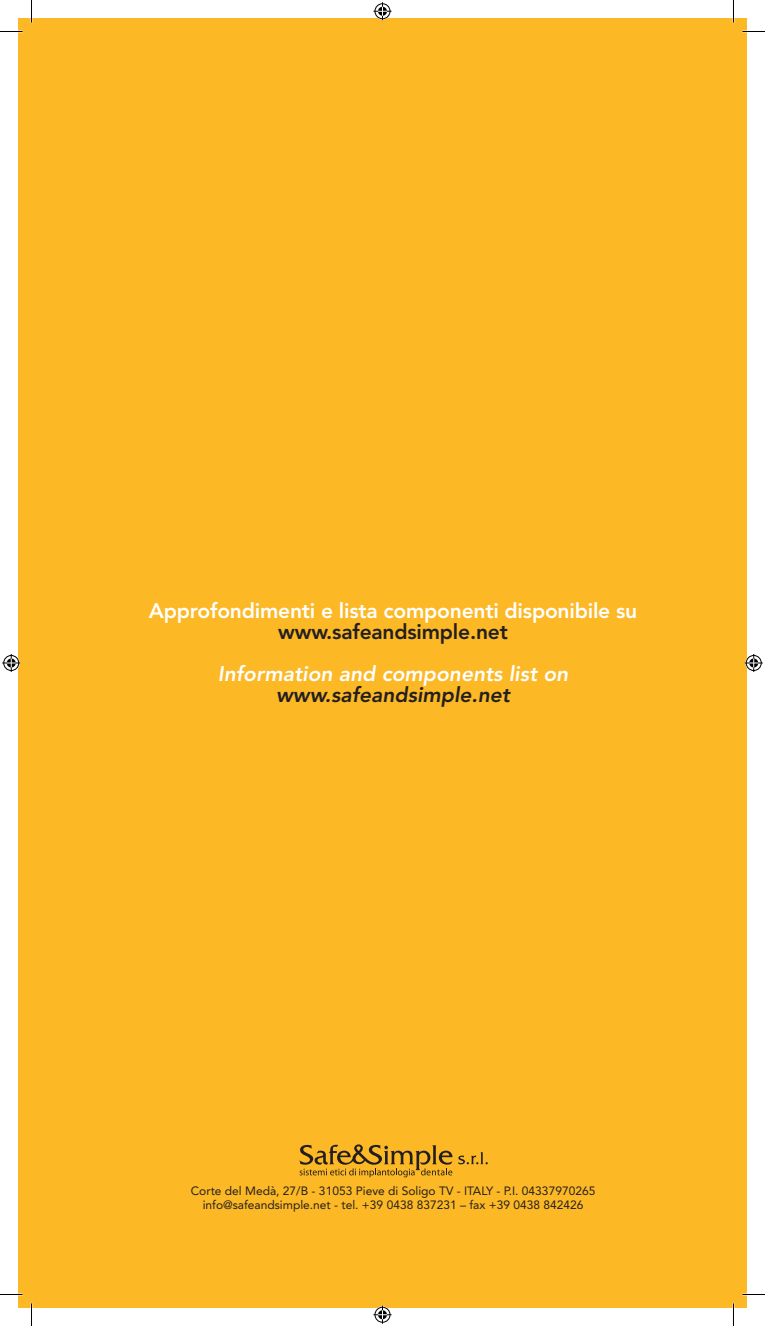
<style>
.page{position:relative;width:765px;height:1326px;background:#fff}
.page>*{position:absolute;margin:0;border:0;box-sizing:border-box;transform-origin:0 0}
.t1{font:800 21px "Avenir";letter-spacing:-.01em;color:#fff}
.t2{font:italic 800 21px "Avenir";color:#fff}
.t3{font:800 21px "Avenir";letter-spacing:-.01em;color:#231f20}
.t4{font:italic 800 21px "Avenir";color:#231f20}
.t5{font:12px/14.4px "Avenir";color:#231f20;text-align:center}
</style>
<div class="page">
<div style="left:19px;top:19px;width:727px;height:1288px;background:#fcb825"></div>
<svg style="left:458px;top:1152px;width:30px;height:12px"></svg>
<svg style="left:299px;top:1144px;width:153px;height:33px"></svg>
<hr style="left:0;top:1293px;width:22px;height:2px;background:#fff">
<hr style="left:742px;top:1293px;width:23px;height:2px;background:#fff">
<hr style="left:732px;top:0;width:2px;height:22px;background:#fff">
<hr style="left:732px;top:1303px;width:2px;height:23px;background:#fff">
<svg style="left:0;top:31px;width:22px;height:1px"></svg>
<svg style="left:742px;top:31px;width:23px;height:1px"></svg>
<svg style="left:0;top:1294px;width:22px;height:1px"></svg>
<svg style="left:742px;top:1294px;width:23px;height:1px"></svg>
<svg style="left:31px;top:0;width:1px;height:22px"></svg>
<svg style="left:31px;top:1303px;width:1px;height:23px"></svg>
<svg style="left:733px;top:0;width:1px;height:22px"></svg>
<svg style="left:733px;top:1303px;width:1px;height:23px"></svg>
<svg style="left:373px;top:2px;width:18px;height:18px"></svg>
<svg style="left:373px;top:1306px;width:18px;height:18px"></svg>
<svg style="left:2px;top:654px;width:18px;height:18px"></svg>
<svg style="left:744px;top:654px;width:18px;height:18px"></svg>
<h1 class="t1" style="left:149px;top:598px;width:490px">Approfondimenti e lista componenti disponibile su</h1>
<h1 class="t3" style="left:278px;top:619px;width:231px">www.safeandsimple.net</h1>
<h1 class="t2" style="left:218px;top:661px;width:352px">Information and components list on</h1>
<h1 class="t4" style="left:276px;top:682px;width:235px">www.safeandsimple.net</h1>
<p class="t5" style="left:191px;top:1184px;width:406px">Corte del Medà, 27/B - 31053 Pieve di Soligo TV - ITALY - P.I. 04337970265 info@safeandsimple.net - tel. +39 0438 837231 – fax +39 0438 842426</p>
</div>
